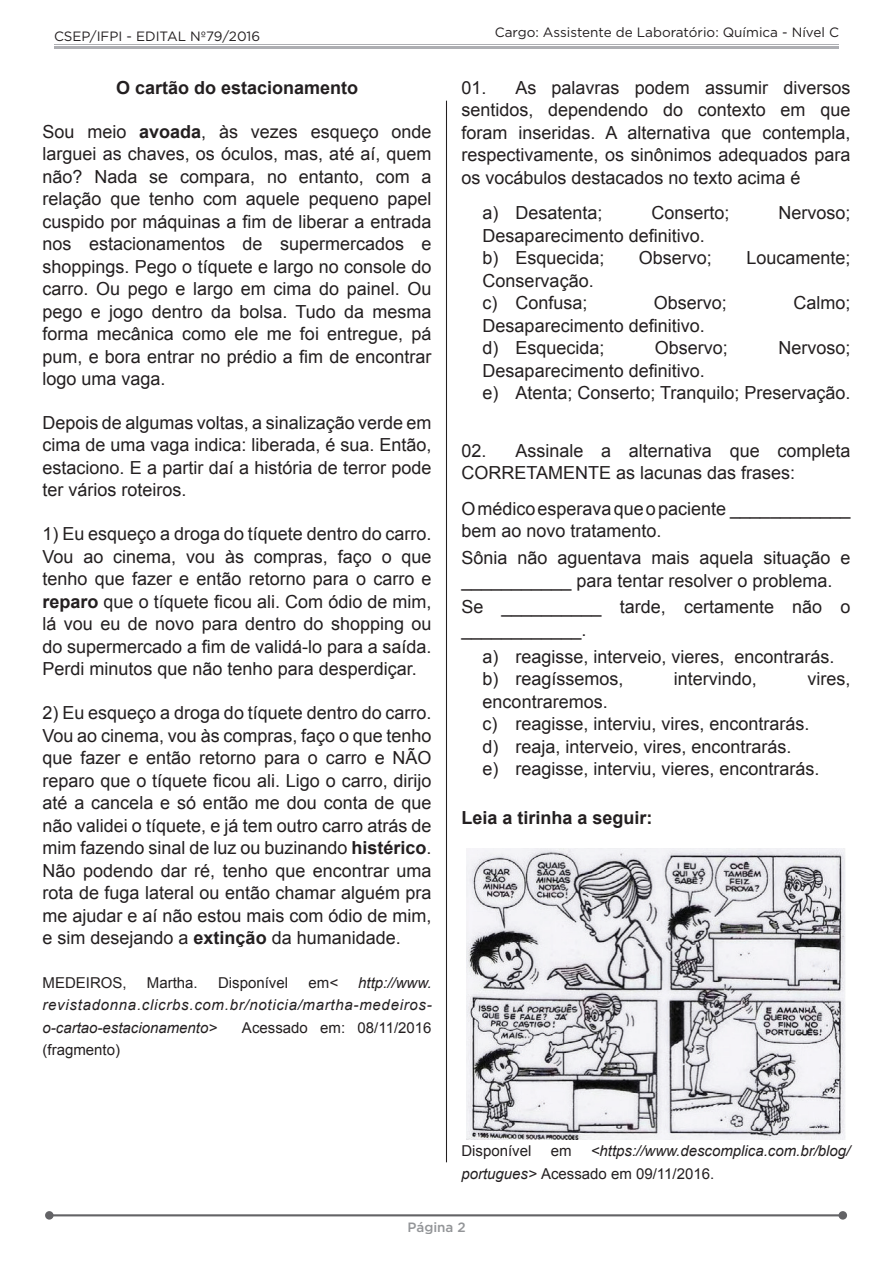
<style>
.page{position:relative;width:893px;height:1263px;background:#fff}
.page>*{position:absolute;margin:0;border:0;box-sizing:border-box;transform-origin:0 0}
.t1{font:18px/22.5px "Arial";color:#231f20}
.t2{font:700 18px "Arial";color:#231f20}
.t3{font:italic 15px/22.5px "Arial";color:#231f20;text-align:justify}
.t4{font:15px "Arial";color:#231f20}
.t5{font:13.5px "Gotham";color:#231f20}
.t6{font:500 13.5px "Gotham";color:#939598}
.s1{font-weight:700}
.s2{font-style:italic}
.s3{font-style:normal}
</style>
<div class="page">
<hr style="left:49px;top:1214px;width:794px;height:2px;background:#636366">
<div style="left:838px;top:1211px;width:9px;height:8px;background:#636366;border-radius:50%"></div>
<div style="left:45px;top:1211px;width:9px;height:8px;background:#636366;border-radius:50%"></div>
<hr style="left:54px;top:47px;width:785px;height:2px;background:#adaeb2">
<hr style="left:54px;top:44px;width:785px;height:1px;background:#adaeb2">
<hr style="left:446px;top:101px;width:1px;height:1061px;background:#231f20">
<img style="left:466px;top:848px;width:379px;height:291px">
<p class="t5" style="left:54px;top:27px;width:208px">CSEP/IFPI - EDITAL Nº79/2016</p>
<p class="t5" style="left:495px;top:24px;width:346px">Cargo: Assistente de Laboratório: Química - Nível C</p>
<p class="t2" style="left:116px;top:76px;width:244px">O cartão do estacionamento</p>
<p class="t1" style="left:43px;top:120px;width:391px;text-align:justify">Sou meio <span class="s1">avoada</span>, às vezes esqueço onde larguei as chaves, os óculos, mas, até aí, quem não? Nada se compara, no entanto, com a relação que tenho com aquele pequeno papel cuspido por máquinas a fim de liberar a entrada nos estacionamentos de supermercados e shoppings. Pego o tíquete e largo no console do carro. Ou pego e largo em cima do painel. Ou pego e jogo dentro da bolsa. Tudo da mesma forma mecânica como ele me foi entregue, pá pum, e bora entrar no prédio a fim de encontrar logo uma vaga.</p>
<p class="t1" style="left:43px;top:412px;width:391px;text-align:justify">Depois de algumas voltas, a sinalização verde em cima de uma vaga indica: liberada, é sua. Então, estaciono. E a partir daí a história de terror pode ter vários roteiros.</p>
<p class="t1" style="left:43px;top:523px;width:391px;text-align:justify">1) Eu esqueço a droga do tíquete dentro do carro.<br>Vou ao cinema, vou às compras, faço o que tenho que fazer e então retorno para o carro e <span class="s1">reparo</span> que o tíquete ficou ali. Com ódio de mim, lá vou eu de novo para dentro do shopping ou do supermercado a fim de validá-lo para a saída.<br>Perdi minutos que não tenho para desperdiçar.</p>
<p class="t1" style="left:43px;top:702px;width:391px;text-align:justify">2) Eu esqueço a droga do tíquete dentro do carro.<br>Vou ao cinema, vou às compras, faço o que tenho que fazer e então retorno para o carro e NÃO reparo que o tíquete ficou ali. Ligo o carro, dirijo até a cancela e só então me dou conta de que não validei o tíquete, e já tem outro carro atrás de mim fazendo sinal de luz ou buzinando <span class="s1">histérico</span>.<br>Não podendo dar ré, tenho que encontrar uma rota de fuga lateral ou então chamar alguém pra me ajudar e aí não estou mais com ódio de mim, e sim desejando a <span class="s1">extinção</span> da humanidade.</p>
<p class="t4" style="left:43px;top:973px;width:86px">MEDEIROS,</p>
<p class="t4" style="left:147px;top:973px;width:52px">Martha.</p>
<p class="t4" style="left:218px;top:973px;width:72px">Disponível</p>
<p class="t4" style="left:308px;top:973px;width:31px">em<span class="s2">&lt;</span></p>
<p class="t1" style="left:461px;top:77px;width:391px;text-align:justify">01. As palavras podem assumir diversos sentidos, dependendo do contexto em que foram inseridas. A alternativa que contempla, respectivamente, os sinônimos adequados para os vocábulos destacados no texto acima é</p>
<p class="t1" style="left:483px;top:202px;width:121px">a) Desatenta;</p>
<p class="t1" style="left:651px;top:202px;width:80px">Conserto;</p>
<p class="t1" style="left:778px;top:202px;width:74px">Nervoso;</p>
<p class="t1" style="left:483px;top:224px;width:224px">Desaparecimento definitivo. b) Esquecida;</p>
<p class="t1" style="left:639px;top:247px;width:75px">Observo;</p>
<p class="t1" style="left:746px;top:247px;width:106px">Loucamente;</p>
<p class="t1" style="left:483px;top:269px;width:113px">Conservação. c) Confusa;</p>
<p class="t1" style="left:654px;top:292px;width:75px">Observo;</p>
<p class="t1" style="left:793px;top:292px;width:59px">Calmo;</p>
<p class="t1" style="left:483px;top:314px;width:224px">Desaparecimento definitivo. d) Esquecida;</p>
<p class="t1" style="left:655px;top:337px;width:75px">Observo;</p>
<p class="t1" style="left:778px;top:337px;width:74px">Nervoso;</p>
<p class="t1" style="left:483px;top:359px;width:369px">Desaparecimento definitivo.<br>e) Atenta; Conserto; Tranquilo; Preservação.</p>
<p class="t1" style="left:461px;top:440px;width:391px">02. Assinale a alternativa que completa<br>CORRETAMENTE as lacunas das frases:</p>
<p class="t1" style="left:461px;top:497px;width:390px">O médico esperava que o paciente ____________ bem ao novo tratamento.</p>
<p class="t1" style="left:461px;top:547px;width:391px">Sônia não aguentava mais aquela situação e ___________ para tentar resolver o problema.</p>
<p class="t1" style="left:461px;top:596px;width:391px">Se __________ tarde, certamente não o ____________.</p>
<p class="t1" style="left:483px;top:645px;width:353px">a) reagisse, interveio, vieres, encontrarás. b) reagíssemos,</p>
<p class="t1" style="left:674px;top:668px;width:85px">intervindo,</p>
<p class="t1" style="left:807px;top:668px;width:45px">vires,</p>
<p class="t1" style="left:483px;top:690px;width:338px">encontraremos.<br>c) reagisse, interviu, vires, encontrarás. d) reaja, interveio, vires, encontrarás.<br>e) reagisse, interviu, vieres, encontrarás.</p>
<p class="t2" style="left:461px;top:806px;width:193px">Leia a tirinha a seguir:</p>
<p class="t3" style="left:43px;top:971px;width:391px;text-indent:316px">http://www. revistadonna.clicrbs.com.br/noticia/martha-medeiros&shy;o-cartao-estacionamento&gt;</p>
<p class="t4" style="left:242px;top:1018px;width:191px">Acessado em: 08/11/2016</p>
<p class="t4" style="left:43px;top:1040px;width:79px">(fragmento)</p>
<p class="t3" style="left:461px;top:1140px;width:391px;text-indent:129px">&lt;https://www.descomplica.com.br/blog/ portugues&gt; <span class="s3">Acessado em 09/11/2016.</span></p>
<p class="t4" style="left:461px;top:1141px;width:72px">Disponível</p>
<p class="t4" style="left:551px;top:1141px;width:22px">em</p>
<p class="t6" style="left:408px;top:1218px;width:60px">Página 2</p>
</div>
